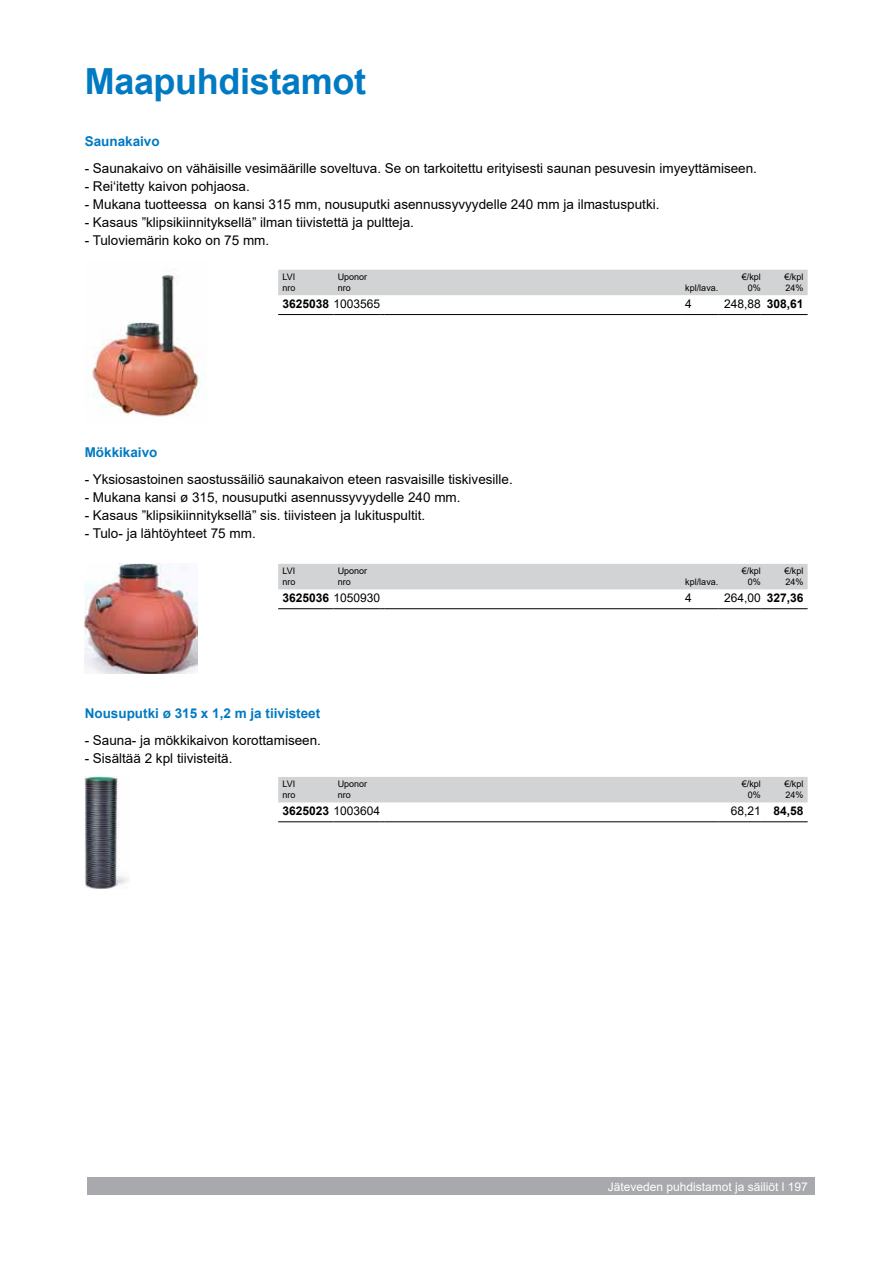
<style>
.page{position:relative;width:893px;height:1263px;background:#fff}
.page>*{position:absolute;margin:0;border:0;box-sizing:border-box;transform-origin:0 0}
.t1{font:700 36px "Arial";letter-spacing:-.01em;color:#007ac2}
.t2{font:13.5px "Arial";color:#000}
.t3{font:700 13.5px "Arial";color:#007ac2}
.t4{font:700 12px "Arial";color:#000}
.t5{font:12px "Arial";color:#000}
.t6{font:12px "Arial";color:#fff}
.t7{font:9px/10.8px "Arial";color:#000}
.s1{font-weight:400}
.s2{font-weight:700}
</style>
<div class="page">
<img style="left:92px;top:275px;width:114px;height:142px">
<img style="left:85px;top:564px;width:113px;height:110px">
<img style="left:85px;top:777px;width:43px;height:112px">
<div style="left:278px;top:270px;width:530px;height:25px;background:#d1d3d4"></div>
<hr style="left:278px;top:314px;width:55px;height:1px;background:#000">
<hr style="left:333px;top:314px;width:47px;height:1px;background:#000">
<hr style="left:385px;top:314px;width:296px;height:1px;background:#000">
<hr style="left:681px;top:314px;width:37px;height:1px;background:#000">
<hr style="left:718px;top:314px;width:43px;height:1px;background:#000">
<hr style="left:761px;top:314px;width:47px;height:1px;background:#000">
<div style="left:278px;top:564px;width:530px;height:25px;background:#d1d3d4"></div>
<hr style="left:278px;top:608px;width:55px;height:1px;background:#000">
<hr style="left:333px;top:608px;width:47px;height:1px;background:#000">
<hr style="left:385px;top:608px;width:296px;height:1px;background:#000">
<hr style="left:681px;top:608px;width:37px;height:1px;background:#000">
<hr style="left:718px;top:608px;width:43px;height:1px;background:#000">
<hr style="left:761px;top:608px;width:47px;height:1px;background:#000">
<div style="left:278px;top:777px;width:530px;height:25px;background:#d1d3d4"></div>
<hr style="left:278px;top:821px;width:55px;height:1px;background:#000">
<hr style="left:333px;top:821px;width:47px;height:1px;background:#000">
<hr style="left:385px;top:821px;width:333px;height:1px;background:#000">
<hr style="left:718px;top:821px;width:43px;height:1px;background:#000">
<hr style="left:761px;top:821px;width:47px;height:1px;background:#000">
<div style="left:88px;top:1178px;width:727px;height:17px;background:#a7a9ac"></div>
<h1 class="t1" style="left:85px;top:56px;width:283px">Maapuhdistamot</h1>
<p class="t3" style="left:85px;top:132px;width:77px">Saunakaivo</p>
<p class="t2" style="left:85px;top:159px;width:674px">- Saunakaivo on vähäisille vesimäärille soveltuva. Se on tarkoitettu erityisesti saunan pesuvesin imyeyttämiseen.</p>
<p class="t2" style="left:85px;top:177px;width:167px">- Rei‘itetty kaivon pohjaosa.</p>
<p class="t2" style="left:85px;top:195px;width:576px">- Mukana tuotteessa on kansi 315 mm, nousuputki asennussyvyydelle 240 mm ja ilmastusputki.</p>
<p class="t2" style="left:85px;top:213px;width:331px">- Kasaus ”klipsikiinnityksellä” ilman tiivistettä ja pultteja.</p>
<p class="t2" style="left:85px;top:231px;width:186px">- Tuloviemärin koko on 75 mm.</p>
<p class="t3" style="left:85px;top:442px;width:74px">Mökkikaivo</p>
<p class="t7" style="left:282px;top:271px;width:15px">LVI nro</p>
<p class="t7" style="left:338px;top:271px;width:31px">Uponor nro</p>
<p class="t7" style="left:685px;top:282px;width:35px">kpl/lava.</p>
<p class="t7" style="left:742px;top:271px;width:21px;text-align:right">€/kpl<br>0%</p>
<p class="t7" style="left:784px;top:271px;width:21px">€/kpl<br>24%</p>
<p class="t4" style="left:282px;top:295px;width:99px">3625038 <span class="s1">1003565</span></p>
<p class="t5" style="left:685px;top:296px;width:8px">4</p>
<p class="t5" style="left:724px;top:296px;width:81px">248,88 <span class="s2">308,61</span></p>
<p class="t2" style="left:85px;top:470px;width:430px">- Yksiosastoinen saostussäiliö saunakaivon eteen rasvaisille tiskivesille.</p>
<p class="t2" style="left:85px;top:488px;width:377px">- Mukana kansi ø 315, nousuputki asennussyvyydelle 240 mm.</p>
<p class="t2" style="left:85px;top:506px;width:342px">- Kasaus ”klipsikiinnityksellä” sis. tiivisteen ja lukituspultit.</p>
<p class="t2" style="left:85px;top:524px;width:173px">- Tulo- ja lähtöyhteet 75 mm.</p>
<p class="t7" style="left:282px;top:566px;width:15px">LVI nro</p>
<p class="t7" style="left:338px;top:566px;width:31px">Uponor nro</p>
<p class="t7" style="left:685px;top:576px;width:35px">kpl/lava.</p>
<p class="t7" style="left:742px;top:566px;width:21px;text-align:right">€/kpl<br>0%</p>
<p class="t7" style="left:784px;top:566px;width:21px">€/kpl<br>24%</p>
<p class="t4" style="left:282px;top:590px;width:99px">3625036 <span class="s1">1050930</span></p>
<p class="t5" style="left:685px;top:590px;width:8px">4</p>
<p class="t5" style="left:724px;top:590px;width:81px">264,00 <span class="s2">327,36</span></p>
<p class="t3" style="left:85px;top:703px;width:237px">Nousuputki ø 315 x 1,2 m ja tiivisteet</p>
<p class="t2" style="left:85px;top:731px;width:238px">- Sauna- ja mökkikaivon korottamiseen.</p>
<p class="t2" style="left:85px;top:749px;width:149px">- Sisältää 2 kpl tiivisteitä.</p>
<p class="t7" style="left:282px;top:779px;width:15px">LVI nro</p>
<p class="t7" style="left:338px;top:779px;width:31px">Uponor nro</p>
<p class="t7" style="left:742px;top:779px;width:21px;text-align:right">€/kpl<br>0%</p>
<p class="t7" style="left:784px;top:779px;width:21px">€/kpl<br>24%</p>
<p class="t4" style="left:282px;top:803px;width:99px">3625023 <span class="s1">1003604</span></p>
<p class="t5" style="left:731px;top:803px;width:74px">68,21 <span class="s2">84,58</span></p>
<p class="t6" style="left:608px;top:1178px;width:202px">Jäteveden puhdistamot ja säiliöt l 197</p>
</div>
